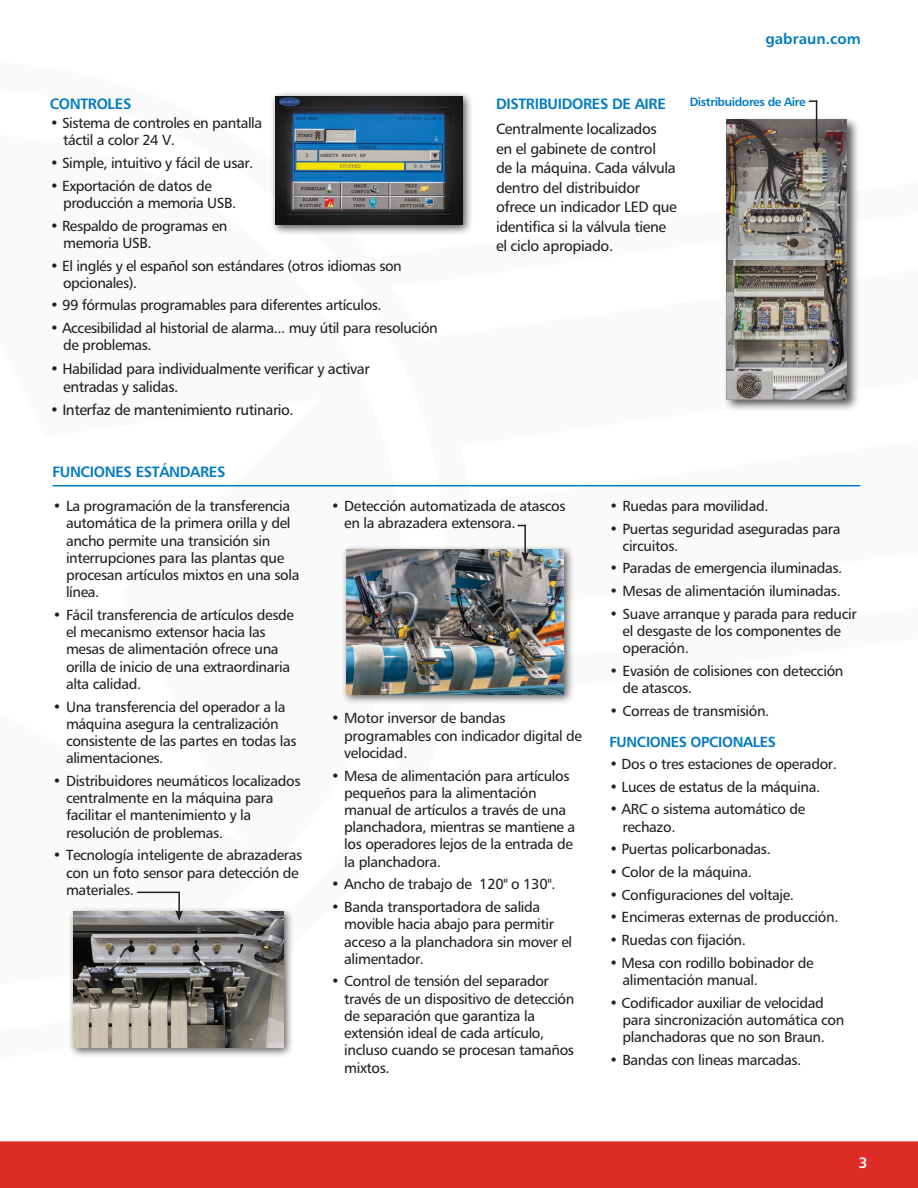
<style>
.page{position:relative;width:918px;height:1188px;background:#fff}
.page>*{position:absolute;margin:0;border:0;box-sizing:border-box;transform-origin:0 0}
.t1{font:15px/19.5px "Humanist 777 BT Roman B";letter-spacing:-.025em;color:#231f20}
.t2{font:15px "Humanist 777 BT Bold B";letter-spacing:-.025em;color:#007ac2}
.t3{font:15px "Humanist 777 BT Bold B";color:#007ac2}
.t4{font:15px "Humanist 777 BT Bold B";color:#fff}
.t5{font:14.7px/17.2px "Humanist 777 BT Roman B";letter-spacing:-.025em;color:#231f20}
.t6{font:14.7px "Humanist 777 BT Bold B";letter-spacing:-.025em;color:#007ac2}
.t7{font:12px "Humanist 777 BT Bold B";letter-spacing:-.035em;color:#007ac2}
</style>
<div class="page">
<img style="left:0;top:100px;width:918px;height:1088px">
<hr style="left:52px;top:485px;width:808px;height:1px;background:#007ac2">
<div style="left:270px;top:91px;width:203px;height:144px;background:#231f20;opacity:.75"></div>
<img style="left:276px;top:96px;width:187px;height:129px">
<div style="left:68px;top:906px;width:227px;height:152px;background:#231f20;opacity:.75"></div>
<img style="left:73px;top:912px;width:211px;height:135px">
<div style="left:341px;top:544px;width:233px;height:161px;background:#231f20;opacity:.75"></div>
<img style="left:346px;top:550px;width:218px;height:144px">
<hr style="left:137px;top:892px;width:43px;height:1px;background:#231f20">
<hr style="left:178px;top:893px;width:2px;height:20px;background:#231f20">
<svg style="left:175px;top:910px;width:8px;height:11px"></svg>
<hr style="left:524px;top:525px;width:2px;height:29px;background:#231f20">
<svg style="left:521px;top:552px;width:8px;height:10px"></svg>
<div style="left:723px;top:116px;width:136px;height:296px;background:#231f20;opacity:.75"></div>
<img style="left:727px;top:119px;width:120px;height:280px">
<svg style="left:809px;top:100px;width:7px;height:2px"></svg>
<hr style="left:816px;top:100px;width:1px;height:44px;background:#231f20">
<svg style="left:813px;top:142px;width:7px;height:10px"></svg>
<p class="t2" style="left:50px;top:94px;width:83px">CONTROLES</p>
<p class="t5" style="left:63px;top:114px;width:201px;text-indent:-13px">• Sistema de controles en pantalla táctil a color 24 V.</p>
<p class="t5" style="left:50px;top:154px;width:205px">• Simple, intuitivo y fácil de usar.</p>
<p class="t5" style="left:63px;top:177px;width:175px;text-indent:-13px">• Exportación de datos de producción a memoria USB.</p>
<p class="t5" style="left:63px;top:217px;width:166px;text-indent:-13px">• Respaldo de programas en memoria USB.</p>
<p class="t5" style="left:63px;top:257px;width:340px;text-indent:-13px">• El inglés y el español son estándares (otros idiomas son opcionales).</p>
<p class="t5" style="left:50px;top:296px;width:333px">• 99 fórmulas programables para diferentes artículos.</p>
<p class="t5" style="left:63px;top:319px;width:376px;text-indent:-13px">• Accesibilidad al historial de alarma... muy útil para resolución de problemas.</p>
<p class="t1" style="left:63px;top:359px;width:308px;line-height:18px;text-indent:-13px">• Habilidad para individualmente verificar y activar entradas y salidas.</p>
<p class="t1" style="left:50px;top:400px;width:245px">• Interfaz de mantenimiento rutinario.</p>
<p class="t3" style="left:765px;top:30px;width:97px">gabraun.com</p>
<p class="t2" style="left:496px;top:95px;width:171px">DISTRIBUIDORES DE AIRE</p>
<p class="t7" style="left:690px;top:94px;width:118px">Distribuidores de Aire</p>
<p class="t1" style="left:496px;top:119px;width:183px">Centralmente localizados<br>en el gabinete de control<br>de la máquina. Cada válvula dentro del distribuidor ofrece un indicador LED que identifica si la válvula tiene el ciclo apropiado.</p>
<p class="t2" style="left:53px;top:462px;width:174px">FUNCIONES ESTÁNDARES</p>
<p class="t5" style="left:66px;top:497px;width:235px;text-indent:-13px">• La programación de la transferencia automática de la primera orilla y del ancho permite una transición sin interrupciones para las plantas que procesan artículos mixtos en una sola línea.</p>
<p class="t5" style="left:66px;top:606px;width:230px;text-indent:-13px">• Fácil transferencia de artículos desde el mecanismo extensor hacia las mesas de alimentación ofrece una orilla de inicio de una extraordinaria alta calidad.</p>
<p class="t5" style="left:66px;top:698px;width:232px;text-indent:-13px">• Una transferencia del operador a la máquina asegura la centralización consistente de las partes en todas las alimentaciones.</p>
<p class="t5" style="left:66px;top:772px;width:236px;text-indent:-13px">• Distribuidores neumáticos localizados centralmente en la máquina para facilitar el mantenimiento y la resolución de problemas.</p>
<p class="t5" style="left:66px;top:846px;width:238px;text-indent:-13px">• Tecnología inteligente de abrazaderas con un foto sensor para detección de materiales.</p>
<p class="t5" style="left:344px;top:497px;width:223px;text-indent:-13px">• Detección automatizada de atascos en la abrazadera extensora.</p>
<p class="t5" style="left:344px;top:709px;width:239px;text-indent:-13px">• Motor inversor de bandas programables con indicador digital de velocidad.</p>
<p class="t5" style="left:344px;top:766px;width:233px;text-indent:-13px">• Mesa de alimentación para artículos pequeños para la alimentación manual de artículos a través de una planchadora, mientras se mantiene a los operadores lejos de la entrada de la planchadora.</p>
<p class="t5" style="left:331px;top:875px;width:226px">• Ancho de trabajo de 120" o 130".</p>
<p class="t5" style="left:344px;top:898px;width:229px;text-indent:-13px">• Banda transportadora de salida movible hacia abajo para permitir acceso a la planchadora sin mover el alimentador.</p>
<p class="t5" style="left:344px;top:972px;width:232px;text-indent:-13px">• Control de tensión del separador través de un dispositivo de detección de separación que garantiza la extensión ideal de cada artículo, incluso cuando se procesan tamaños mixtos.</p>
<p class="t5" style="left:610px;top:497px;width:161px">• Ruedas para movilidad.</p>
<p class="t5" style="left:623px;top:520px;width:219px;text-indent:-13px">• Puertas seguridad aseguradas para circuitos.</p>
<p class="t5" style="left:610px;top:559px;width:234px">• Paradas de emergencia iluminadas.</p>
<p class="t5" style="left:610px;top:582px;width:233px">• Mesas de alimentación iluminadas.</p>
<p class="t5" style="left:623px;top:605px;width:236px;text-indent:-13px">• Suave arranque y parada para reducir el desgaste de los componentes de operación.</p>
<p class="t5" style="left:623px;top:662px;width:222px;text-indent:-13px">• Evasión de colisiones con detección de atascos.</p>
<p class="t5" style="left:610px;top:702px;width:161px">• Correas de transmisión.</p>
<p class="t6" style="left:610px;top:732px;width:168px">FUNCIONES OPCIONALES</p>
<p class="t5" style="left:610px;top:755px;width:229px">• Dos o tres estaciones de operador.</p>
<p class="t5" style="left:610px;top:778px;width:212px">• Luces de estatus de la máquina.</p>
<p class="t5" style="left:623px;top:800px;width:184px;text-indent:-13px">• ARC o sistema automático de rechazo.</p>
<p class="t5" style="left:610px;top:840px;width:163px">• Puertas policarbonadas.</p>
<p class="t5" style="left:610px;top:863px;width:144px">• Color de la máquina.</p>
<p class="t5" style="left:610px;top:886px;width:186px">• Configuraciones del voltaje.</p>
<p class="t5" style="left:610px;top:908px;width:231px">• Encimeras externas de producción.</p>
<p class="t5" style="left:610px;top:931px;width:138px">• Ruedas con fijación.</p>
<p class="t5" style="left:623px;top:954px;width:193px;text-indent:-13px">• Mesa con rodillo bobinador de alimentación manual.</p>
<p class="t5" style="left:623px;top:994px;width:223px;text-indent:-13px">• Codificador auxiliar de velocidad para sincronización automática con planchadoras que no son Braun.</p>
<p class="t5" style="left:610px;top:1051px;width:193px">• Bandas con lineas marcadas.</p>
<p class="t4" style="left:859px;top:1153px;width:10px">3</p>
</div>
